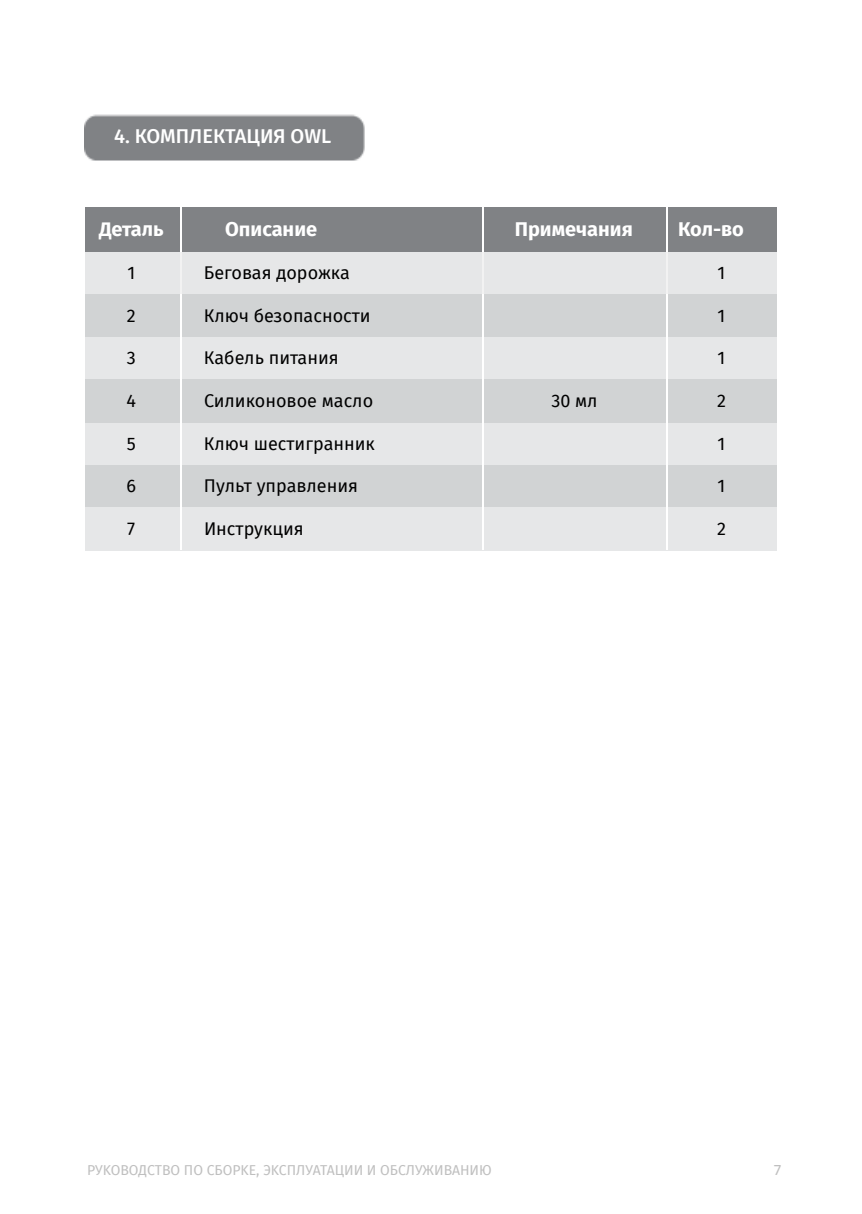
<style>
.page{position:relative;width:862px;height:1214px;background:#fff}
.page>*{position:absolute;margin:0;border:0;box-sizing:border-box;transform-origin:0 0}
.t1{font:700 20px "Fira Sans";color:#fff}
.t2{font:500 20px "Fira Sans";color:#fff}
.t3{font:18px "Fira Sans";color:#000}
.t4{font:16px "Calibri";color:#bfbfbf}
.t5{font:14px "Fira Sans";color:#bfbfbf}
</style>
<div class="page">
<img style="left:84px;top:114px;width:281px;height:47px">
<div style="left:86px;top:207px;width:94px;height:45px;background:#808285"></div>
<div style="left:180px;top:207px;width:303px;height:45px;background:#808285"></div>
<div style="left:483px;top:207px;width:185px;height:45px;background:#808285"></div>
<div style="left:668px;top:207px;width:109px;height:45px;background:#808285"></div>
<div style="left:86px;top:252px;width:94px;height:42px;background:#e6e7e8"></div>
<div style="left:180px;top:252px;width:303px;height:42px;background:#e6e7e8"></div>
<div style="left:483px;top:252px;width:185px;height:42px;background:#e6e7e8"></div>
<div style="left:668px;top:252px;width:109px;height:42px;background:#e6e7e8"></div>
<div style="left:86px;top:294px;width:94px;height:43px;background:#d1d3d4"></div>
<div style="left:180px;top:294px;width:303px;height:43px;background:#d1d3d4"></div>
<div style="left:483px;top:294px;width:185px;height:43px;background:#d1d3d4"></div>
<div style="left:668px;top:294px;width:109px;height:43px;background:#d1d3d4"></div>
<div style="left:86px;top:337px;width:94px;height:42px;background:#e6e7e8"></div>
<div style="left:180px;top:337px;width:303px;height:42px;background:#e6e7e8"></div>
<div style="left:483px;top:337px;width:185px;height:42px;background:#e6e7e8"></div>
<div style="left:668px;top:337px;width:109px;height:42px;background:#e6e7e8"></div>
<div style="left:86px;top:379px;width:94px;height:44px;background:#d1d3d4"></div>
<div style="left:180px;top:379px;width:303px;height:44px;background:#d1d3d4"></div>
<div style="left:483px;top:379px;width:185px;height:44px;background:#d1d3d4"></div>
<div style="left:668px;top:379px;width:109px;height:44px;background:#d1d3d4"></div>
<div style="left:86px;top:423px;width:94px;height:42px;background:#e6e7e8"></div>
<div style="left:180px;top:423px;width:303px;height:42px;background:#e6e7e8"></div>
<div style="left:483px;top:423px;width:185px;height:42px;background:#e6e7e8"></div>
<div style="left:668px;top:423px;width:109px;height:42px;background:#e6e7e8"></div>
<div style="left:86px;top:465px;width:94px;height:42px;background:#d1d3d4"></div>
<div style="left:180px;top:465px;width:303px;height:42px;background:#d1d3d4"></div>
<div style="left:483px;top:465px;width:185px;height:42px;background:#d1d3d4"></div>
<div style="left:668px;top:465px;width:109px;height:42px;background:#d1d3d4"></div>
<div style="left:86px;top:507px;width:94px;height:43px;background:#e6e7e8"></div>
<div style="left:180px;top:507px;width:303px;height:43px;background:#e6e7e8"></div>
<div style="left:483px;top:507px;width:185px;height:43px;background:#e6e7e8"></div>
<div style="left:668px;top:507px;width:109px;height:43px;background:#e6e7e8"></div>
<hr style="left:180px;top:206px;width:2px;height:46px;background:#fff">
<hr style="left:180px;top:252px;width:2px;height:42px;background:#f2f2f2">
<hr style="left:180px;top:294px;width:2px;height:256px;background:#fff">
<hr style="left:482px;top:206px;width:2px;height:46px;background:#fff">
<hr style="left:482px;top:252px;width:2px;height:42px;background:#f2f2f2">
<hr style="left:482px;top:294px;width:2px;height:256px;background:#fff">
<hr style="left:666px;top:206px;width:2px;height:46px;background:#fff">
<hr style="left:666px;top:252px;width:2px;height:42px;background:#f2f2f2">
<hr style="left:666px;top:294px;width:2px;height:256px;background:#fff">
<p class="t2" style="left:114px;top:120px;width:219px">4. КОМПЛЕКТАЦИЯ OWL</p>
<p class="t1" style="left:99px;top:212px;width:66px">Деталь</p>
<p class="t1" style="left:225px;top:212px;width:94px">Описание</p>
<p class="t1" style="left:515px;top:212px;width:120px">Примечания</p>
<p class="t1" style="left:678px;top:212px;width:67px">Кол-во</p>
<p class="t3" style="left:127px;top:259px;width:9px">1</p>
<p class="t3" style="left:204px;top:259px;width:147px">Беговая дорожка</p>
<p class="t3" style="left:718px;top:259px;width:9px">1</p>
<p class="t3" style="left:127px;top:302px;width:10px">2</p>
<p class="t3" style="left:204px;top:302px;width:168px">Ключ безопасности</p>
<p class="t3" style="left:718px;top:302px;width:9px">1</p>
<p class="t3" style="left:127px;top:345px;width:10px">3</p>
<p class="t3" style="left:204px;top:345px;width:136px">Кабель питания</p>
<p class="t3" style="left:718px;top:345px;width:9px">1</p>
<p class="t3" style="left:126px;top:387px;width:11px">4</p>
<p class="t3" style="left:204px;top:387px;width:171px">Силиконовое масло</p>
<p class="t3" style="left:551px;top:387px;width:48px">30 мл</p>
<p class="t3" style="left:717px;top:387px;width:10px">2</p>
<p class="t3" style="left:127px;top:430px;width:11px">5</p>
<p class="t3" style="left:204px;top:430px;width:172px">Ключ шестигранник</p>
<p class="t3" style="left:718px;top:430px;width:9px">1</p>
<p class="t3" style="left:126px;top:472px;width:11px">6</p>
<p class="t3" style="left:204px;top:472px;width:156px">Пульт управления</p>
<p class="t3" style="left:718px;top:472px;width:9px">1</p>
<p class="t3" style="left:127px;top:515px;width:9px">7</p>
<p class="t3" style="left:204px;top:515px;width:101px">Инструкция</p>
<p class="t3" style="left:717px;top:515px;width:10px">2</p>
<p class="t5" style="left:87px;top:1160px;width:406px">PУKOBOДCTBO ПO CБOPKE, ЭKCПЛУATAЦИИ И OБCЛУЖИBAHИЮ</p>
<p class="t4" style="left:774px;top:1162px;width:10px">7</p>
</div>
